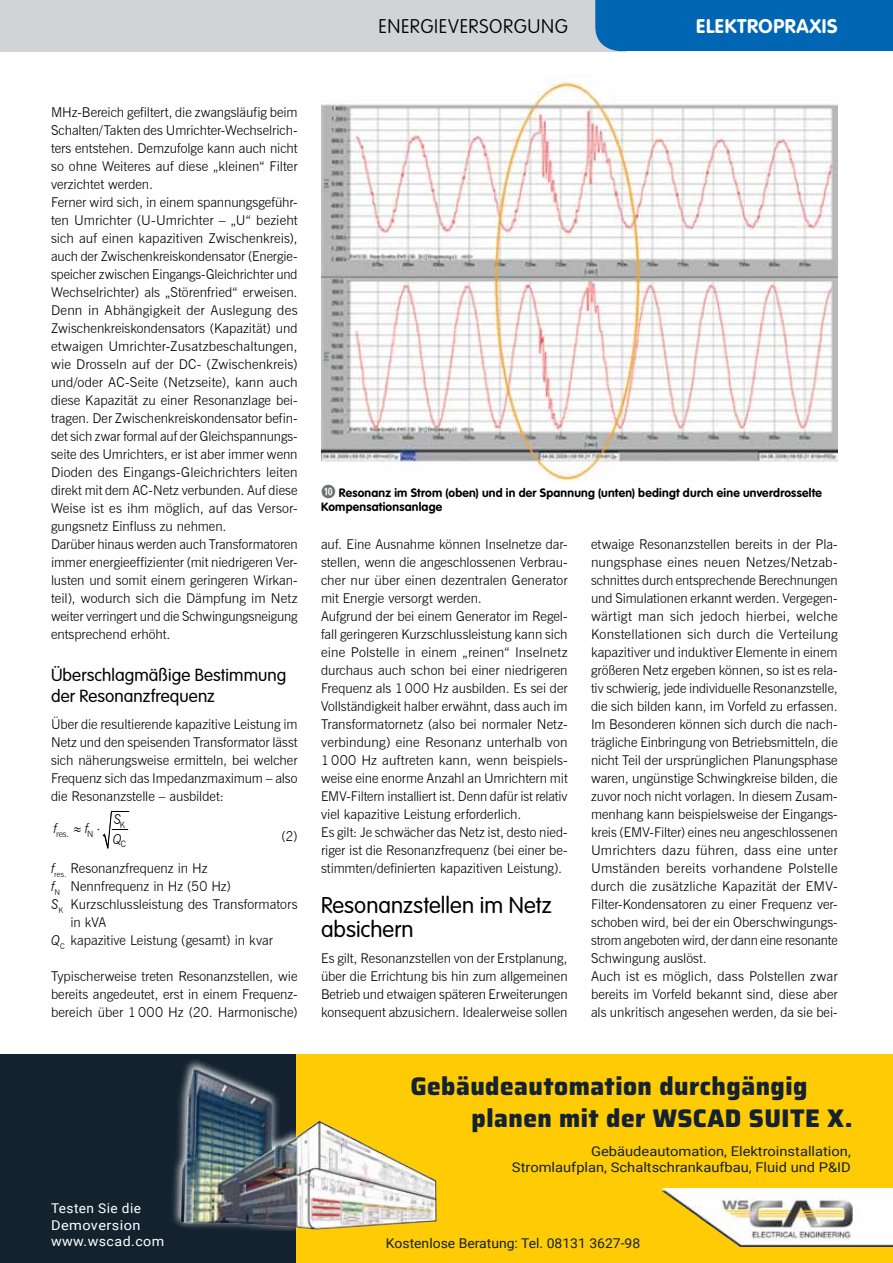
<style>
.page{position:relative;width:893px;height:1263px;background:#fff}
.page>*{position:absolute;margin:0;border:0;box-sizing:border-box;transform-origin:0 0}
.t1{font:800 25.5px/31.5px "Saira";letter-spacing:.02em;color:#14222f;scale:.96 1}
.t2{font:300 22.5px/24px "VAG Rounded Std";letter-spacing:.005em;color:#000}
.t3{font:100 19.5px "VAG Rounded Std";letter-spacing:.035em;color:#000}
.t4{font:700 19.5px "VAG Rounded Std";letter-spacing:.035em;color:#fff}
.t5{font:300 17.25px/21px "VAG Rounded Std";letter-spacing:.005em;color:#000}
.t6{font:300 13.5px/18px "News Gothic BT";color:#000}
.t7{font:13.5px/16.5px "Roboto";color:#14222f;text-align:right;scale:1.09 1}
.t8{font:13.5px/16.5px "Roboto";letter-spacing:.03em;color:#fff}
.t9{font:13.5px "Roboto";color:#14222f}
.t10{font:italic 13.5px "News Goth Lt BT";color:#000}
.t11{font:700 12px/14.2px "VAG Rounded Std";letter-spacing:.02em;color:#000}
.t12{font:8.7px "News Goth Lt BT";color:#000}
.s1{font-style:italic}
.s2{font-family:"Combi Numerals Ltd";font-weight:400;font-size:18px;color:#6d6e71}
</style>
<div class="page">
<div style="left:0;top:0;width:626px;height:51px;background:#d1d3d4"></div>
<div style="left:595px;top:0;width:298px;height:51px;background:#0066b3"></div>
<div style="left:0;top:1054px;width:300px;height:209px;background:#14222f"></div>
<div style="left:297px;top:1054px;width:596px;height:209px;background:#ffcb05"></div>
<img style="left:661px;top:1188px;width:232px;height:58px">
<img style="left:173px;top:1054px;width:264px;height:176px">
<img style="left:321px;top:74px;width:516px;height:408px">
<svg style="left:102px;top:811px;width:27px;height:38px"></svg>
<h3 class="t3" style="left:378px;top:15px;width:191px">ENERGIEVERSORGUNG</h3>
<h3 class="t4" style="left:696px;top:15px;width:143px">Elektropraxis</h3>
<p class="t6" style="left:51px;top:103px;width:248px">MHz-Bereich gefiltert, die zwangsläufig beim Schalten/Takten des Umrichter-Wechselrich&shy;ters entstehen. Demzufolge kann auch nicht so ohne Weiteres auf diese „kleinen“ Filter verzichtet werden.<br>Ferner wird sich, in einem spannungsgeführ&shy;ten Umrichter (U-Umrichter – „U“ bezieht sich auf einen kapazitiven Zwischenkreis), auch der Zwischenkreiskondensator (Energie&shy;speicher zwischen Eingangs-Gleichrichter und Wechselrichter) als „Störenfried“ erweisen.<br>Denn in Abhängigkeit der Auslegung des Zwischenkreiskondensators (Kapazität) und etwaigen Umrichter-Zusatzbeschaltungen, wie Drosseln auf der DC- (Zwischenkreis) und/oder AC-Seite (Netzseite), kann auch diese Kapazität zu einer Resonanzlage bei&shy;tragen. Der Zwischenkreiskondensator befin&shy;det sich zwar formal auf der Gleichspannungs&shy;seite des Umrichters, er ist aber immer wenn Dioden des Eingangs-Gleichrichters leiten direkt mit dem AC-Netz verbunden. Auf diese Weise ist es ihm möglich, auf das Versor&shy;gungsnetz Einfluss zu nehmen.<br>Darüber hinaus werden auch Transformatoren immer energieeffizienter (mit niedrigeren Ver&shy;lusten und somit einem geringeren Wirkan&shy;teil), wodurch sich die Dämpfung im Netz weiter verringert und die Schwingungsneigung entsprechend erhöht.</p>
<p class="t5" style="left:51px;top:665px;width:237px">Überschlagmäßige Bestimmung der Resonanzfrequenz</p>
<p class="t6" style="left:51px;top:715px;width:248px;text-align:justify">Über die resultierende kapazitive Leistung im Netz und den speisenden Transformator lässt sich näherungsweise ermitteln, bei welcher Frequenz sich das Impedanzmaximum – also die Resonanzstelle – ausbildet:</p>
<p class="t12" style="left:120px;top:819px;width:7px">K</p>
<p class="t12" style="left:56px;top:828px;width:15px">res.</p>
<p class="t12" style="left:87px;top:828px;width:8px">N</p>
<p class="t12" style="left:121px;top:839px;width:7px">C</p>
<p class="t10" style="left:114px;top:811px;width:9px">S</p>
<p class="t10" style="left:53px;top:820px;width:5px">f</p>
<p class="t10" style="left:85px;top:820px;width:5px">f</p>
<p class="t10" style="left:113px;top:831px;width:10px">Q</p>
<p class="t6" style="left:281px;top:827px;width:18px">(2)</p>
<p class="t6" style="left:51px;top:859px;width:158px"><span class="s1">f</span><sub>res.</sub> Resonanzfrequenz in Hz</p>
<p class="t6" style="left:51px;top:877px;width:182px"><span class="s1">f</span><sub>N</sub> Nennfrequenz in Hz (50 Hz)</p>
<p class="t6" style="left:51px;top:895px;width:248px"><span class="s1">S</span><sub>K</sub> Kurzschlussleistung des Transformators</p>
<p class="t6" style="left:71px;top:913px;width:37px">in kVA</p>
<p class="t6" style="left:51px;top:931px;width:223px"><span class="s1">Q</span><sub>C</sub> kapazitive Leistung (gesamt) in kvar</p>
<p class="t6" style="left:51px;top:967px;width:248px;text-align:justify">Typischerweise treten Resonanzstellen, wie bereits angedeutet, erst in einem Frequenz&shy;bereich über 1000 Hz (20. Harmonische)</p>
<p class="t8" style="left:51px;top:1200px;width:115px">Testen Sie die<br>Demoversion www.wscad.com</p>
<p class="t11" style="left:321px;top:486px;width:502px"><span class="s2">10</span> Resonanz im Strom (oben) und in der Spannung (unten) bedingt durch eine unverdrosselte<br>Kompensationsanlage</p>
<p class="t6" style="left:321px;top:535px;width:248px">auf. Eine Ausnahme können Inselnetze dar&shy;stellen, wenn die angeschlossenen Verbrau&shy;cher nur über einen dezentralen Generator mit Energie versorgt werden.<br>Aufgrund der bei einem Generator im Regel&shy;fall geringeren Kurzschlussleistung kann sich eine Polstelle in einem „reinen“ Inselnetz durchaus auch schon bei einer niedrigeren Frequenz als 1000 Hz ausbilden. Es sei der Vollständigkeit halber erwähnt, dass auch im Transformatornetz (also bei normaler Netz&shy;verbindung) eine Resonanz unterhalb von 1000 Hz auftreten kann, wenn beispiels&shy;weise eine enorme Anzahl an Umrichtern mit EMV-Filtern installiert ist. Denn dafür ist relativ viel kapazitive Leistung erforderlich.<br>Es gilt: Je schwächer das Netz ist, desto nied&shy;riger ist die Resonanzfrequenz (bei einer be&shy;stimmten/definierten kapazitiven Leistung).</p>
<h2 class="t2" style="left:321px;top:894px;width:232px">Resonanzstellen im Netz absichern</h2>
<p class="t6" style="left:321px;top:949px;width:248px;text-align:justify">Es gilt, Resonanzstellen von der Erstplanung, über die Errichtung bis hin zum allgemeinen Betrieb und etwaigen späteren Erweiterungen konsequent abzusichern. Idealerweise sollen</p>
<p class="t6" style="left:591px;top:535px;width:248px">etwaige Resonanzstellen bereits in der Pla&shy;nungsphase eines neuen Netzes/Netzab&shy;schnittes durch entsprechende Berechnungen und Simulationen erkannt werden. Vergegen&shy;wärtigt man sich jedoch hierbei, welche Konstellationen sich durch die Verteilung kapazitiver und induktiver Elemente in einem größeren Netz ergeben können, so ist es rela&shy;tiv schwierig, jede individuelle Resonanzstelle, die sich bilden kann, im Vorfeld zu erfassen.<br>Im Besonderen können sich durch die nach&shy;trägliche Einbringung von Betriebsmitteln, die nicht Teil der ursprünglichen Planungsphase waren, ungünstige Schwingkreise bilden, die zuvor noch nicht vorlagen. In diesem Zusam&shy;menhang kann beispielsweise der Eingangs&shy;kreis (EMV-Filter) eines neu angeschlossenen Umrichters dazu führen, dass eine unter Umständen bereits vorhandene Polstelle durch die zusätzliche Kapazität der EMV-Filter-Kondensatoren zu einer Frequenz ver&shy;schoben wird, bei der ein Oberschwingungs&shy;strom angeboten wird, der dann eine resonante Schwingung auslöst.<br>Auch ist es möglich, dass Polstellen zwar bereits im Vorfeld bekannt sind, diese aber als unkritisch angesehen werden, da sie bei-</p>
<h1 class="t1" style="left:472px;top:1070px;width:398px;text-indent:-61px">Gebäudeautomation durchgängig planen mit der WSCAD SUITE X.</h1>
<p class="t7" style="left:512px;top:1142px;width:312px">Gebäudeautomation, Elektroinstallation,<br>Stromlaufplan, Schaltschrankaufbau, Fluid und P&amp;ID</p>
<p class="t9" style="left:386px;top:1233px;width:256px">Kostenlose Beratung: Tel. 08131 3627-98</p>
</div>
